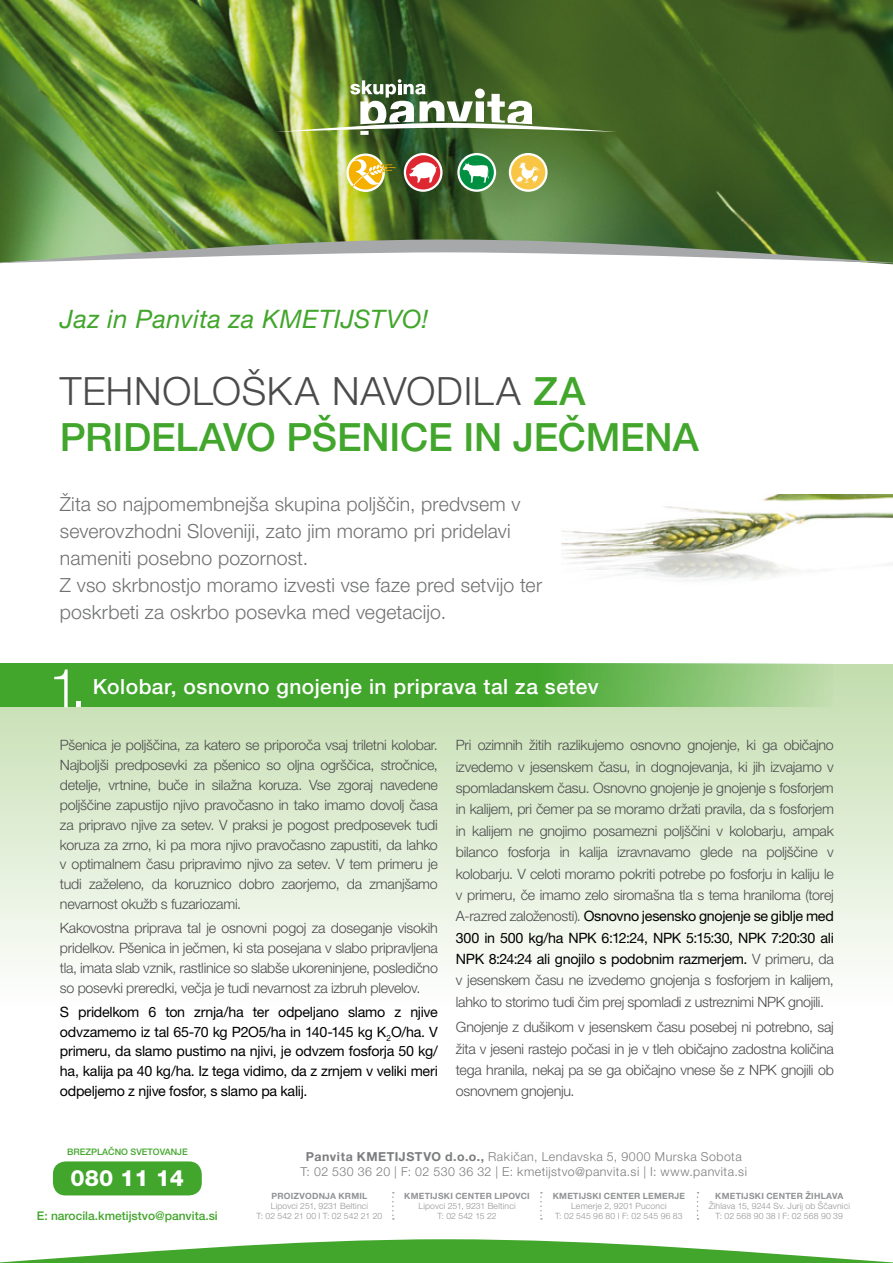
<style>
.page{position:relative;width:893px;height:1263px;background:#fff}
.page>*{position:absolute;margin:0;border:0;box-sizing:border-box;transform-origin:0 0}
.t1{font:300 54px "Helvetica Neue LT Pro";color:#fff}
.t2{font:500 39px/46.8px "Helvetica Neue LT Pro";letter-spacing:-.005em;color:#41a62b}
.t3{font:italic 25.5px "Helvetica Neue LT Pro";letter-spacing:.015em;color:#41a62b}
.t4{font:800 22.5px "Helvetica Neue LT Pro";color:#fff}
.t5{font:500 21px "Helvetica Neue LT Pro";letter-spacing:.02em;color:#fff}
.t6{font:300 19.5px/27px "Helvetica Neue LT Pro";letter-spacing:.005em;color:#707172}
.t7{font:300 14.25px/21.3px "Helvetica Neue LT Pro";letter-spacing:-.015em;color:#4b4b4d;text-align:justify}
.t8{font:14.25px/19.8px "Helvetica Neue LT Pro";letter-spacing:-.02em;color:#000;text-align:justify}
.t9{font:300 12.3px/14.9px "Helvetica Neue LT Pro";letter-spacing:.04em;color:#7b7c7e;text-align:center}
.t10{font:500 12px "Helvetica Neue LT Pro";color:#41a62b}
.t11{font:500 9px "Helvetica Neue LT Pro";color:#41a62b}
.t12{font:300 8.7px/10.4px "Helvetica Neue LT Pro";letter-spacing:.02em;color:#929395;text-align:center}
.t13{font:700 8.7px "Helvetica Neue LT Pro";letter-spacing:.03em;color:#929395}
.s1{font-weight:300;color:#4b4b4d}
.s2{font-weight:400;color:#000}
.s3{font-weight:700}
.s4{font-weight:400;font-stretch:condensed}
</style>
<div class="page">
<img style="left:0;top:0;width:893px;height:239px">
<svg style="left:0;top:239px;width:893px;height:25px"></svg>
<svg style="left:0;top:1239px;width:893px;height:24px"></svg>
<svg style="left:405px;top:154px;width:36px;height:37px"></svg>
<div style="left:404px;top:153px;width:39px;height:39px;border:2px solid #fff;border-radius:50%"></div>
<svg style="left:409px;top:162px;width:28px;height:21px"></svg>
<svg style="left:458px;top:154px;width:37px;height:37px"></svg>
<div style="left:457px;top:153px;width:39px;height:39px;border:2px solid #fff;border-radius:50%"></div>
<svg style="left:463px;top:162px;width:26px;height:21px"></svg>
<svg style="left:510px;top:154px;width:36px;height:37px"></svg>
<div style="left:509px;top:153px;width:39px;height:39px;border:2px solid #fff;border-radius:50%"></div>
<svg style="left:516px;top:162px;width:24px;height:21px"></svg>
<div style="left:346px;top:153px;width:39px;height:39px;border:2px solid #fff;border-radius:50%"></div>
<svg style="left:348px;top:156px;width:48px;height:39px;background:#bfb14a"></svg>
<img style="left:275px;top:79px;width:342px;height:56px">
<div style="left:53px;top:1161px;width:149px;height:34px;background:#41a62b;border-radius:13px"></div>
<svg style="left:392px;top:1192px;width:2px;height:28px"></svg>
<svg style="left:540px;top:1192px;width:2px;height:28px"></svg>
<svg style="left:697px;top:1192px;width:1px;height:28px"></svg>
<div style="left:0;top:664px;width:893px;height:342px;background:linear-gradient(to bottom,#c2dcad,#fefefe)"></div>
<svg style="left:0;top:664px;width:833px;height:43px;background:#58af42"></svg>
<img style="left:562px;top:494px;width:331px;height:87px">
<h3 class="t3" style="left:60px;top:304px;width:370px">Jaz in Panvita za KMETIJSTVO!</h3>
<h2 class="t2" style="left:60px;top:367px;width:640px"><span class="s1">TEHNOLOŠKA NAVODILA</span> ZA<br>PRIDELAVO PŠENICE IN JEČMENA</h2>
<p class="t6" style="left:60px;top:490px;width:484px">Žita so najpomembnejša skupina poljščin, predvsem v severovzhodni Sloveniji, zato jim moramo pri pridelavi nameniti posebno pozornost.<br>Z vso skrbnostjo moramo izvesti vse faze pred setvijo ter poskrbeti za oskrbo posevka med vegetacijo.</p>
<h1 class="t1" style="left:49px;top:655px;width:38px">1.</h1>
<h3 class="t5" style="left:93px;top:674px;width:507px">Kolobar, osnovno gnojenje in priprava tal za setev</h3>
<p class="t7" style="left:60px;top:735px;width:379px;line-height:19.8px">Pšenica je poljščina, za katero se priporoča vsaj triletni kolobar.<br>Najboljši predposevki za pšenico so oljna ogrščica, stročnice, detelje, vrtnine, buče in silažna koruza. Vse zgoraj navedene poljščine zapustijo njivo pravočasno in tako imamo dovolj časa za pripravo njive za setev. V praksi je pogost predposevek tudi koruza za zrno, ki pa mora njivo pravočasno zapustiti, da lahko v optimalnem času pripravimo njivo za setev. V tem primeru je tudi zaželeno, da koruznico dobro zaorjemo, da zmanjšamo nevarnost okužb s fuzariozami.</p>
<p class="t7" style="left:60px;top:918px;width:379px;line-height:19.8px">Kakovostna priprava tal je osnovni pogoj za doseganje visokih pridelkov. Pšenica in ječmen, ki sta posejana v slabo pripravljena tla, imata slab vznik, rastlinice so slabše ukoreninjene, posledično so posevki preredki, večja je tudi nevarnost za izbruh plevelov.</p>
<p class="t8" style="left:60px;top:1002px;width:379px">S pridelkom 6 ton zrnja/ha ter odpeljano slamo z njive odvzamemo iz tal 65-70 kg P2O5/ha in 140-145 kg K<sub>2</sub>O/ha. V primeru, da slamo pustimo na njivi, je odvzem fosforja 50 kg/ ha, kalija pa 40 kg/ha. Iz tega vidimo, da z zrnjem v veliki meri odpeljemo z njive fosfor, s slamo pa kalij.</p>
<p class="t7" style="left:456px;top:734px;width:379px">Pri ozimnih žitih razlikujemo osnovno gnojenje, ki ga običajno izvedemo v jesenskem času, in dognojevanja, ki jih izvajamo v spomladanskem času. Osnovno gnojenje je gnojenje s fosforjem in kalijem, pri čemer pa se moramo držati pravila, da s fosforjem in kalijem ne gnojimo posamezni poljščini v kolobarju, ampak bilanco fosforja in kalija izravnavamo glede na poljščine v kolobarju. V celoti moramo pokriti potrebe po fosforju in kaliju le v primeru, če imamo zelo siromašna tla s tema hraniloma (torej A-razred založenosti). <span class="s2">Osnovno jesensko gnojenje se giblje med 300 in 500 kg/ha NPK 6:12:24, NPK 5:15:30, NPK 7:20:30 ali NPK 8:24:24 ali gnojilo s podobnim razmerjem.</span> V primeru, da v jesenskem času ne izvedemo gnojenja s fosforjem in kalijem, lahko to storimo tudi čim prej spomladi z ustreznimi NPK gnojili.</p>
<p class="t7" style="left:456px;top:1016px;width:379px">Gnojenje z dušikom v jesenskem času posebej ni potrebno, saj žita v jeseni rastejo počasi in je v tleh običajno zadostna količina tega hranila, nekaj pa se ga običajno vnese še z NPK gnojili ob osnovnem gnojenju.</p>
<p class="t11" style="left:67px;top:1147px;width:122px">BREZPLAČNO SVETOVANJE</p>
<h3 class="t4" style="left:71px;top:1165px;width:115px">080 11 14</h3>
<p class="t10" style="left:37px;top:1208px;width:183px">E: narocila.kmetijstvo@panvita.si</p>
<p class="t9" style="left:301px;top:1148px;width:448px"><span class="s3">Panvita KMETIJSTVO d.o.o.,</span> Rakičan, Lendavska 5, 9000 Murska Sobota<br>T: 02 530 36 20 | F: 02 530 36 32 | E: kmetijstvo@panvita.si | I: www.panvita.si</p>
<p class="t13" style="left:272px;top:1190px;width:97px">PROIZVODNJA KRMIL</p>
<p class="t12" style="left:257px;top:1200px;width:127px">Lipovci 251, 9231 Beltinci<br>T: 02 542 21 00 <span class="s4">|</span> T: 02 542 21 20</p>
<p class="t13" style="left:715px;top:1190px;width:130px">KMETIJSKI CENTER ŽIHLAVA</p>
<p class="t12" style="left:709px;top:1200px;width:143px">Žihlava 15, 9244 Sv. Jurij ob Ščavnici<br>T: 02 568 90 38 <span class="s4">|</span> F: 02 568 90 39</p>
<p class="t13" style="left:404px;top:1190px;width:127px">KMETIJSKI CENTER LIPOVCI</p>
<p class="t12" style="left:418px;top:1200px;width:99px">Lipovci 251, 9231 Beltinci<br>T: 02 542 15 22</p>
<p class="t13" style="left:553px;top:1190px;width:134px">KMETIJSKI CENTER LEMERJE</p>
<p class="t12" style="left:555px;top:1200px;width:129px">Lemerje 2, 9201 Puconci<br>T: 02 545 96 80 <span class="s4">|</span> F: 02 545 96 83</p>
</div>
